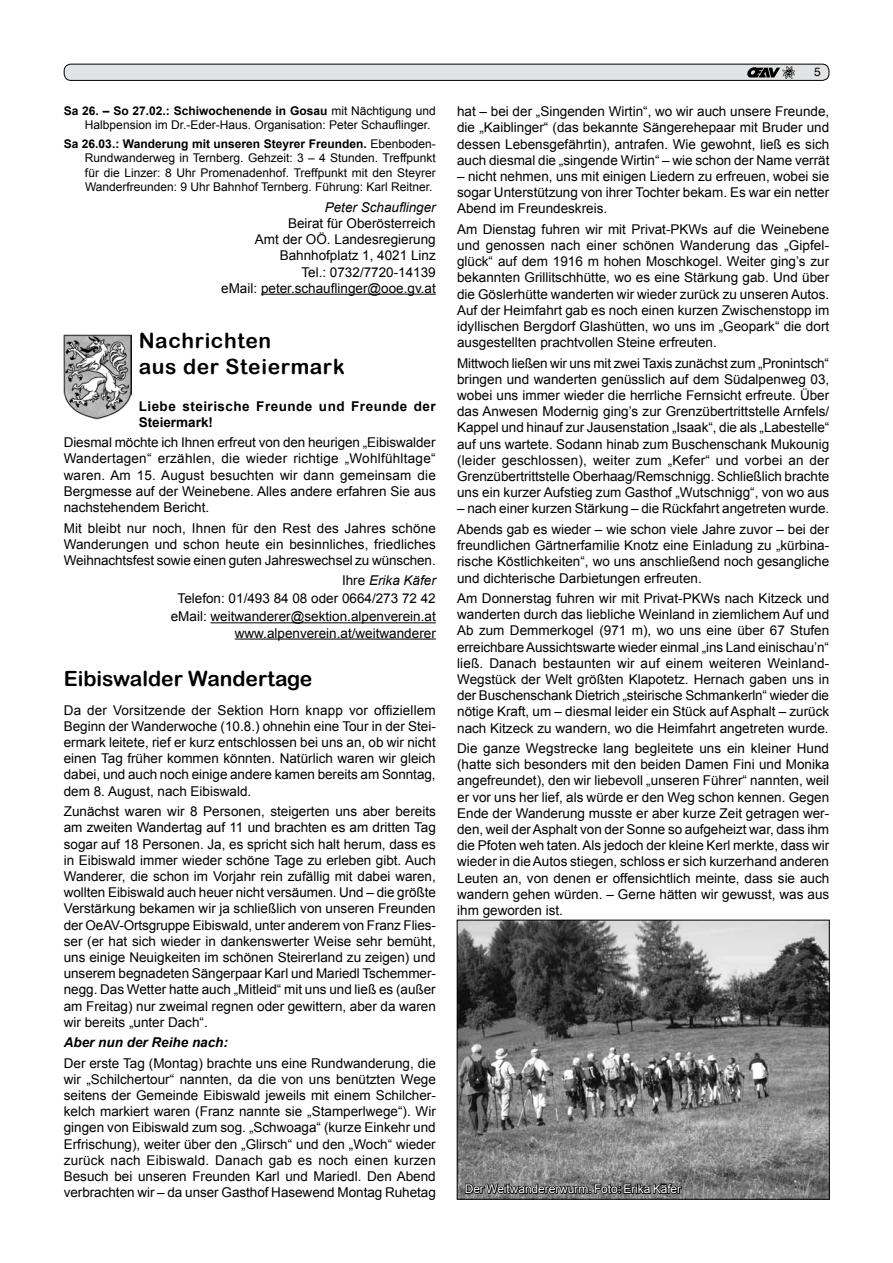
<style>
.page{position:relative;width:893px;height:1263px;background:#fff}
.page>*{position:absolute;margin:0;border:0;box-sizing:border-box;transform-origin:0 0}
.t1{font:21px/25.2px "Arial Rounded MT Bold";letter-spacing:.03em;color:#000}
.t2{font:21px "Arial Rounded MT Bold";color:#000}
.t3{font:13.5px/16.2px "Arial";color:#000;text-align:justify}
.t4{font:700 13.5px/16.2px "Arial";letter-spacing:.035em;color:#000}
.t5{font:italic 700 13.5px "Arial";color:#000}
.t6{font:italic 13.5px "Arial";color:#000}
.t7{font:12px/14.4px "Arial";color:#000}
.t8{font:12px "Arial";letter-spacing:-.005em;color:#fff}
.t9{font:12px "Helvetica";color:#000}
.s1{font-weight:700}
.s2{font-style:italic}
</style>
<div class="page">
<div style="left:64px;top:64px;width:765px;height:16px;background:#e2e3e4;border-radius:7px"></div>
<div style="left:64px;top:64px;width:765px;height:17px;border:1px solid #000;border-radius:7px"></div>
<img style="left:747px;top:67px;width:28px;height:10px">
<svg style="left:775px;top:66px;width:20px;height:13px"></svg>
<img style="left:64px;top:335px;width:68px;height:85px">
<hr style="left:261px;top:294px;width:175px;height:1px;background:#000">
<hr style="left:210px;top:622px;width:226px;height:1px;background:#000">
<hr style="left:235px;top:638px;width:201px;height:1px;background:#000">
<img style="left:459px;top:922px;width:369px;height:275px">
<div style="left:457px;top:920px;width:373px;height:279px;border:1px solid #000"></div>
<svg style="left:464px;top:1172px;width:219px;height:28px;background:#606060"></svg>
<p class="t7" style="left:85px;top:104px;width:352px;text-indent:-21px"><span class="s1">Sa 26. – So 27.02.: Schiwochenende in Gosau</span> mit Nächtigung und<br>Halbpension im Dr.-Eder-Haus. Organisation: Peter Schauflinger.</p>
<p class="t7" style="left:85px;top:137px;width:352px;text-align:justify;text-indent:-21px"><span class="s1">Sa 26.03.: Wanderung mit unseren Steyrer Freunden.</span> Ebenboden-Rundwanderweg in Ternberg. Gehzeit: 3 – 4 Stunden. Treffpunkt für die Linzer: 8 Uhr Promenadenhof. Treffpunkt mit den Steyrer Wanderfreunden: 9 Uhr Bahnhof Ternberg. Führung: Karl Reitner.</p>
<p class="t6" style="left:325px;top:198px;width:113px">Peter Schauflinger</p>
<p class="t3" style="left:221px;top:215px;width:216px;text-align:right">Beirat für Oberösterreich<br>Amt der OÖ. Landesregierung<br>Bahnhofplatz 1, 4021 Linz<br>Tel. : 0732/7720-14139<br>eMail: peter.schauflinger@ooe.gv.at</p>
<h1 class="t1" style="left:139px;top:328px;width:208px">Nachrichten<br>aus der Steiermark</h1>
<p class="t4" style="left:139px;top:398px;width:299px">Liebe steirische Freunde und Freunde der<br>Steiermark!</p>
<p class="t3" style="left:64px;top:435px;width:374px">Diesmal möchte ich Ihnen erfreut von den heurigen „Eibiswalder Wandertagen“ erzählen, die wieder richtige „Wohlfühltage“ waren. Am 15. August besuchten wir dann gemeinsam die Bergmesse auf der Weinebene. Alles andere erfahren Sie aus nachstehendem Bericht.</p>
<p class="t3" style="left:64px;top:520px;width:374px">Mit bleibt nur noch, Ihnen für den Rest des Jahres schöne Wanderungen und schon heute ein besinnliches, friedliches Weihnachtsfest sowie einen guten Jahreswechsel zu wünschen.</p>
<p class="t3" style="left:171px;top:572px;width:267px;line-height:18px;text-align:right">Ihre <span class="s2">Erika Käfer<br></span>Telefon: 01/493 84 08 oder 0664/273 72 42 eMail: weitwanderer@sektion.alpenverein.at</p>
<p class="t3" style="left:235px;top:625px;width:203px">www.alpenverein.at/weitwanderer</p>
<h1 class="t2" style="left:64px;top:666px;width:250px">Eibiswalder Wandertage</h1>
<p class="t3" style="left:64px;top:702px;width:374px">Da der Vorsitzende der Sektion Horn knapp vor offiziellem Beginn der Wanderwoche (10.8. ) ohnehin eine Tour in der Stei&shy;ermark leitete, rief er kurz entschlossen bei uns an, ob wir nicht einen Tag früher kommen könnten. Natürlich waren wir gleich dabei, und auch noch einige andere kamen bereits am Sonntag, dem 8. August, nach Eibiswald.</p>
<p class="t3" style="left:64px;top:803px;width:374px">Zunächst waren wir 8 Personen, steigerten uns aber bereits am zweiten Wandertag auf 11 und brachten es am dritten Tag sogar auf 18 Personen. Ja, es spricht sich halt herum, dass es in Eibiswald immer wieder schöne Tage zu erleben gibt. Auch Wanderer, die schon im Vorjahr rein zufällig mit dabei waren, wollten Eibiswald auch heuer nicht versäumen. Und – die größte Verstärkung bekamen wir ja schließlich von unseren Freunden der OeAV-Ortsgruppe Eibiswald, unter anderem von Franz Flies&shy;ser (er hat sich wieder in dankenswerter Weise sehr bemüht, uns einige Neuigkeiten im schönen Steirerland zu zeigen) und unserem begnadeten Sängerpaar Karl und Mariedl Tschemmer&shy;negg. Das Wetter hatte auch „Mitleid“ mit uns und ließ es (außer am Freitag) nur zweimal regnen oder gewittern, aber da waren wir bereits „unter Dach“.</p>
<p class="t5" style="left:64px;top:1034px;width:166px">Aber nun der Reihe nach:</p>
<p class="t3" style="left:64px;top:1055px;width:374px">Der erste Tag (Montag) brachte uns eine Rundwanderung, die wir „Schilchertour“ nannten, da die von uns benützten Wege seitens der Gemeinde Eibiswald jeweils mit einem Schilcher&shy;kelch markiert waren (Franz nannte sie „Stamperlwege“). Wir gingen von Eibiswald zum sog. „Schwoaga“ (kurze Einkehr und Erfrischung), weiter über den „Glirsch“ und den „Woch“ wieder zurück nach Eibiswald. Danach gab es noch einen kurzen Besuch bei unseren Freunden Karl und Mariedl. Den Abend verbrachten wir – da unser Gasthof Hasewend Montag Ruhetag</p>
<p class="t9" style="left:814px;top:65px;width:8px">5</p>
<p class="t3" style="left:457px;top:103px;width:374px">hat – bei der „Singenden Wirtin“, wo wir auch unsere Freunde, die „Kaiblinger“ (das bekannte Sängerehepaar mit Bruder und dessen Lebensgefährtin), antrafen. Wie gewohnt, ließ es sich auch diesmal die „singende Wirtin“ – wie schon der Name verrät</p>
<p class="t3" style="left:457px;top:168px;width:374px">– nicht nehmen, uns mit einigen Liedern zu erfreuen, wobei sie sogar Unterstützung von ihrer Tochter bekam. Es war ein netter Abend im Freundeskreis.</p>
<p class="t3" style="left:457px;top:221px;width:374px;text-align:left">Am Dienstag fuhren wir mit Privat-PKWs auf die Weinebene und genossen nach einer schönen Wanderung das „Gipfel&shy;glück“ auf dem 1916 m hohen Moschkogel. Weiter ging’s zur bekannten Grillitschhütte, wo es eine Stärkung gab. Und über die Göslerhütte wanderten wir wieder zurück zu unseren Autos.<br>Auf der Heimfahrt gab es noch einen kurzen Zwischenstopp im idyllischen Bergdorf Glashütten, wo uns im „Geopark“ die dort ausgestellten prachtvollen Steine erfreuten.</p>
<p class="t3" style="left:457px;top:355px;width:374px">Mittwoch ließen wir uns mit zwei Taxis zunächst zum „Pronintsch“ bringen und wanderten genüsslich auf dem Südalpenweg 03, wobei uns immer wieder die herrliche Fernsicht erfreute. Über das Anwesen Modernig ging’s zur Grenzübertrittstelle Arnfels/ Kappel und hinauf zur Jausenstation „Isaak“, die als „Labestelle“ auf uns wartete. Sodann hinab zum Buschenschank Mukounig (leider geschlossen), weiter zum „Kefer“ und vorbei an der Grenzübertrittstelle Oberhaag/Remschnigg. Schließlich brachte uns ein kurzer Aufstieg zum Gasthof „Wutschnigg“, von wo aus</p>
<p class="t3" style="left:457px;top:499px;width:374px;line-height:20.4px">– nach einer kurzen Stärkung – die Rückfahrt angetreten wurde.<br>Abends gab es wieder – wie schon viele Jahre zuvor – bei der</p>
<p class="t3" style="left:457px;top:537px;width:374px">freundlichen Gärtnerfamilie Knotz eine Einladung zu „kürbina&shy;rische Köstlichkeiten“, wo uns anschließend noch gesangliche und dichterische Darbietungen erfreuten.</p>
<p class="t3" style="left:457px;top:590px;width:374px">Am Donnerstag fuhren wir mit Privat-PKWs nach Kitzeck und wanderten durch das liebliche Weinland in ziemlichem Auf und Ab zum Demmerkogel (971 m), wo uns eine über 67 Stufen erreichbare Aussichtswarte wieder einmal „ins Land einischau’n“ ließ. Danach bestaunten wir auf einem weiteren Weinland-Wegstück der Welt größten Klapotetz. Hernach gaben uns in der Buschenschank Dietrich „steirische Schmankerln“ wieder die nötige Kraft, um – diesmal leider ein Stück auf Asphalt – zurück nach Kitzeck zu wandern, wo die Heimfahrt angetreten wurde.</p>
<p class="t3" style="left:457px;top:740px;width:374px">Die ganze Wegstrecke lang begleitete uns ein kleiner Hund (hatte sich besonders mit den beiden Damen Fini und Monika angefreundet), den wir liebevoll „unseren Führer“ nannten, weil er vor uns her lief, als würde er den Weg schon kennen. Gegen Ende der Wanderung musste er aber kurze Zeit getragen wer&shy;den, weil der Asphalt von der Sonne so aufgeheizt war, dass ihm die Pfoten weh taten. Als jedoch der kleine Kerl merkte, dass wir wieder in die Autos stiegen, schloss er sich kurzerhand anderen Leuten an, von denen er offensichtlich meinte, dass sie auch wandern gehen würden. – Gerne hätten wir gewusst, was aus ihm geworden ist.</p>
<p class="t8" style="left:465px;top:1181px;width:218px">Der Weitwandererwurm. Foto: Erika Käfer</p>
</div>
